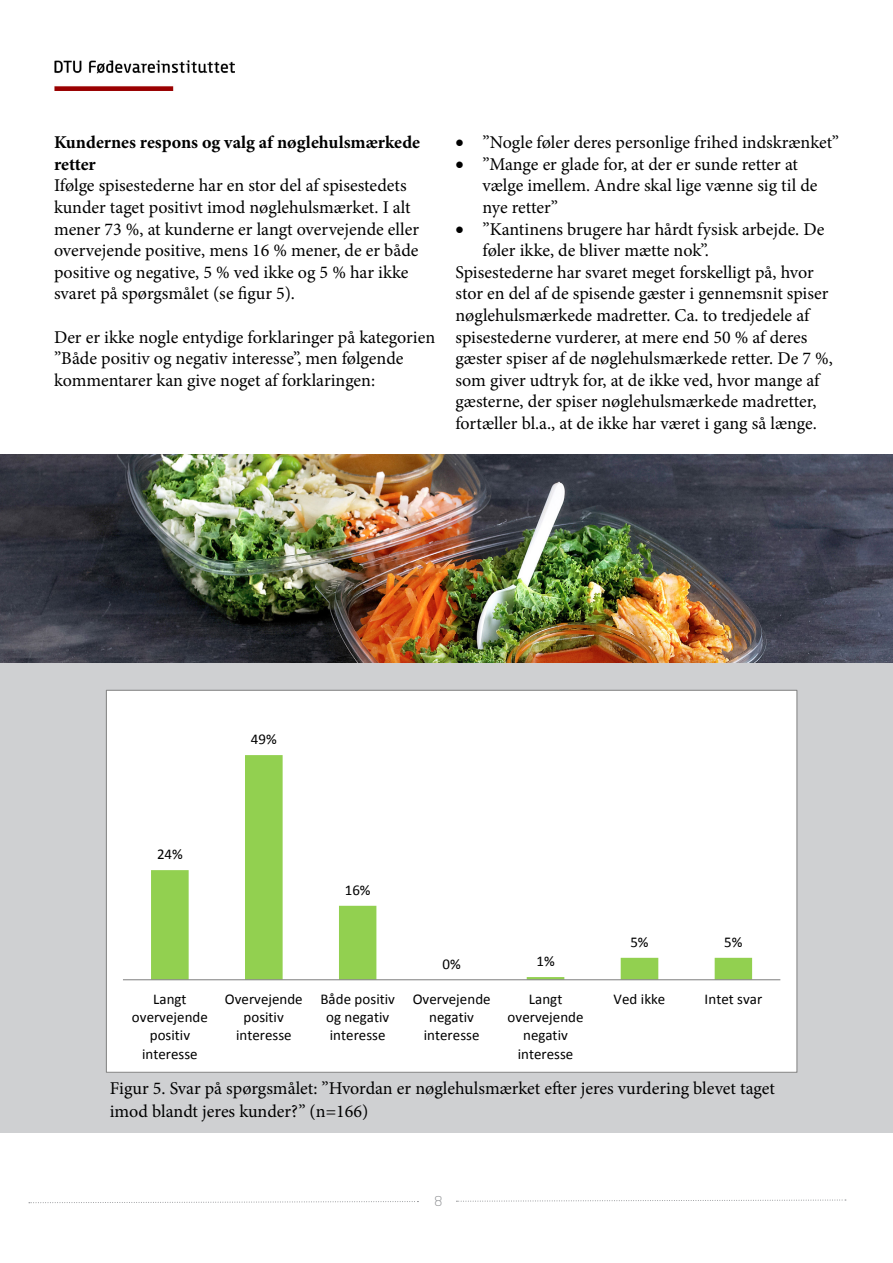
<style>
.page{position:relative;width:893px;height:1263px;background:#fff}
.page>*{position:absolute;margin:0;border:0;box-sizing:border-box;transform-origin:0 0}
.t1{font:18px/21.6px "Minion Pro";color:#000}
.t2{font:700 18px/21.6px "Minion Pro";color:#000}
.t3{font:15px/18.3px "Calibri";color:#000;text-align:center}
.t4{font:300 13.5px "Neo Sans Std";color:#888a8d}
</style>
<div class="page">
<svg style="left:29px;top:1201px;width:389px;height:2px"></svg>
<svg style="left:456px;top:1199px;width:390px;height:3px"></svg>
<img style="left:54px;top:61px;width:180px;height:30px">
<div style="left:0;top:488px;width:893px;height:645px;background:#cfd0d2"></div>
<div style="left:106px;top:690px;width:691px;height:382px;background:#fff"></div>
<svg style="left:151px;top:755px;width:601px;height:224px"></svg>
<hr style="left:123px;top:979px;width:657px;height:1px;background:#868686">
<img style="left:0;top:455px;width:893px;height:208px">
<p class="t2" style="left:54px;top:131px;width:368px">Kundernes respons og valg af nøglehulsmærkede retter</p>
<p class="t1" style="left:54px;top:175px;width:366px">Ifølge spisestederne har en stor del af spisestedets kunder taget positivt imod nøglehulsmærket. I alt mener 73 %, at kunderne er langt overvejende eller overvejende positive, mens 16 % mener, de er både positive og negative, 5 % ved ikke og 5 % har ikke svaret på spørgsmålet (se figur 5).</p>
<p class="t1" style="left:54px;top:326px;width:383px">Der er ikke nogle entydige forklaringer på kategorien ”Både positiv og negativ interesse”, men følgende kommentarer kan give noget af forklaringen:</p>
<p class="t1" style="left:455px;top:132px;width:385px">• ”Nogle føler deres personlige frihed indskrænket”</p>
<p class="t1" style="left:482px;top:153px;width:337px;text-indent:-27px">• ”Mange er glade for, at der er sunde retter at vælge imellem. Andre skal lige vænne sig til de nye retter”</p>
<p class="t1" style="left:455px;top:218px;width:370px">• ”Kantinens brugere har hårdt fysisk arbejde. De</p>
<p class="t1" style="left:482px;top:240px;width:228px">føler ikke, de bliver mætte nok”.</p>
<p class="t1" style="left:455px;top:261px;width:360px">Spisestederne har svaret meget forskelligt på, hvor</p>
<p class="t1" style="left:455px;top:283px;width:374px">stor en del af de spisende gæster i gennemsnit spiser</p>
<p class="t1" style="left:455px;top:304px;width:355px">nøglehulsmærkede madretter. Ca. to tredjedele af</p>
<p class="t1" style="left:455px;top:326px;width:354px">spisestederne vurderer, at mere end 50 % af deres</p>
<p class="t1" style="left:455px;top:348px;width:379px">gæster spiser af de nøglehulsmærkede retter. De 7 %,</p>
<p class="t1" style="left:455px;top:369px;width:365px">som giver udtryk for, at de ikke ved, hvor mange af</p>
<p class="t1" style="left:455px;top:391px;width:362px">gæsterne, der spiser nøglehulsmærkede madretter,</p>
<p class="t1" style="left:455px;top:412px;width:363px">fortæller bl.a., at de ikke har været i gang så længe.</p>
<p class="t3" style="left:157px;top:845px;width:27px">24%</p>
<p class="t3" style="left:251px;top:730px;width:27px">49%</p>
<p class="t3" style="left:345px;top:881px;width:27px">16%</p>
<p class="t3" style="left:443px;top:955px;width:20px">0%</p>
<p class="t3" style="left:536px;top:952px;width:20px">1%</p>
<p class="t3" style="left:630px;top:933px;width:20px">5%</p>
<p class="t3" style="left:724px;top:933px;width:20px">5%</p>
<p class="t3" style="left:132px;top:989px;width:77px">Langt overvejende positiv interesse</p>
<p class="t3" style="left:225px;top:989px;width:79px">Overvejende positiv interesse</p>
<p class="t3" style="left:321px;top:989px;width:76px">Både positiv og negativ interesse</p>
<p class="t3" style="left:413px;top:989px;width:79px">Overvejende negativ interesse</p>
<p class="t3" style="left:508px;top:989px;width:77px">Langt overvejende negativ interesse</p>
<p class="t3" style="left:614px;top:989px;width:53px">Ved ikke</p>
<p class="t3" style="left:705px;top:989px;width:59px">Intet svar</p>
<p class="t1" style="left:110px;top:1077px;width:667px;line-height:22.5px">Figur 5. Svar på spørgsmålet: ”Hvordan er nøglehulsmærket efter jeres vurdering blevet taget imod blandt jeres kunder?” (n=166)</p>
<p class="t4" style="left:435px;top:1193px;width:9px">8</p>
</div>
